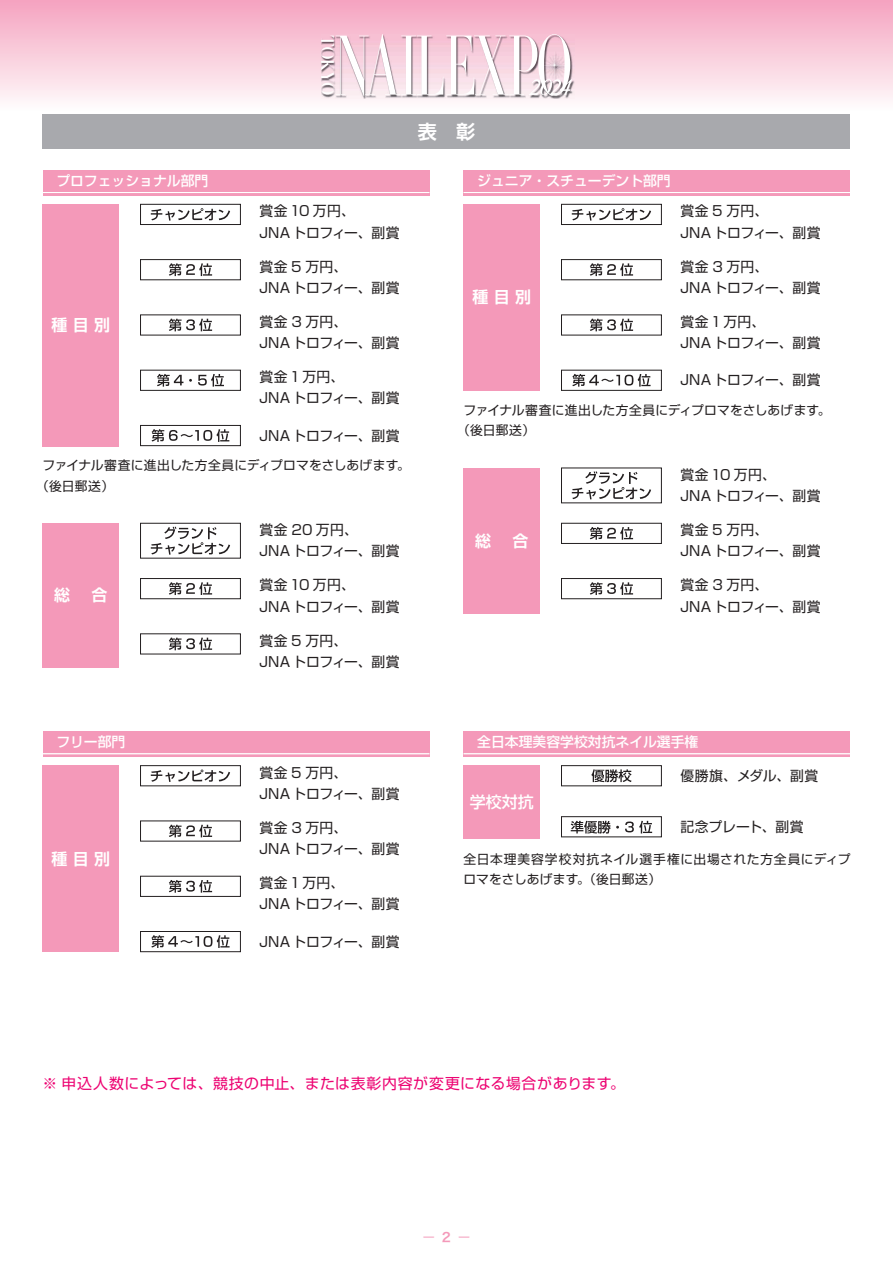
<style>
.page{position:relative;width:893px;height:1263px;background:#fff}
.page>*{position:absolute;margin:0;border:0;box-sizing:border-box;transform-origin:0 0}
.t1{font:700 19.2px "Shin Go Pro De";color:#fff}
.t2{font:700 15.9px "Shin Go Pro De";letter-spacing:.335em;color:#fff}
.t3{font:500 15.9px "Shin Go Pro";color:#fff}
.t4{font:14.85px "Shin Go Pro";letter-spacing:.04em;color:#ed0372}
.t5{font:13.8px/21.3px "Shin Go Pro";letter-spacing:.015em;color:#231f20}
.t6{font:500 13.8px "Shin Go Pro";color:#fff}
.t7{font:13.8px "Shin Go Pro";letter-spacing:-.015em;color:#231f20}
.t8{font:12.75px/20.2px "Shin Go Pro";letter-spacing:.015em;color:#231f20}
.t9{font:12.75px/20.2px "Shin Go Pro";letter-spacing:.04em;color:#231f20}
.t10{font:12.75px "Hira Kaku Std W3";color:#f499b9}
.t11{font:12.75px "Hira Kaku Std W6";color:#f499b9}
</style>
<div class="page">
<svg style="left:0;top:0;width:893px;height:100px;background:#f8c7d8"></svg>
<div style="left:43px;top:115px;width:807px;height:34px;background:#a8a9ad"></div>
<div style="left:43px;top:204px;width:76px;height:242px;background:#f499b9"></div>
<div style="left:43px;top:765px;width:76px;height:187px;background:#f499b9"></div>
<div style="left:463px;top:204px;width:77px;height:187px;background:#f499b9"></div>
<div style="left:463px;top:468px;width:77px;height:145px;background:#f499b9"></div>
<div style="left:43px;top:523px;width:76px;height:145px;background:#f499b9"></div>
<div style="left:43px;top:170px;width:386px;height:26px;background:#f499b9"></div>
<hr style="left:43px;top:192px;width:386px;height:1px;background:#fff">
<div style="left:43px;top:731px;width:386px;height:26px;background:#f499b9"></div>
<hr style="left:43px;top:753px;width:386px;height:1px;background:#fff">
<div style="left:463px;top:170px;width:387px;height:26px;background:#f499b9"></div>
<hr style="left:463px;top:192px;width:387px;height:1px;background:#fff">
<svg style="left:151px;top:208px;width:79px;height:13px"></svg>
<div style="left:140px;top:204px;width:101px;height:21px;border:1px solid #231f20"></div>
<svg style="left:151px;top:769px;width:79px;height:13px"></svg>
<div style="left:140px;top:765px;width:101px;height:21px;border:1px solid #231f20"></div>
<svg style="left:572px;top:208px;width:79px;height:13px"></svg>
<div style="left:561px;top:204px;width:101px;height:21px;border:1px solid #231f20"></div>
<svg style="left:152px;top:429px;width:77px;height:13px"></svg>
<div style="left:140px;top:425px;width:101px;height:21px;border:1px solid #231f20"></div>
<svg style="left:157px;top:374px;width:26px;height:13px"></svg>
<svg style="left:198px;top:374px;width:26px;height:13px"></svg>
<div style="left:140px;top:370px;width:101px;height:21px;border:1px solid #231f20"></div>
<svg style="left:169px;top:319px;width:43px;height:12px"></svg>
<svg style="left:169px;top:880px;width:43px;height:13px"></svg>
<div style="left:140px;top:876px;width:101px;height:21px;border:1px solid #231f20"></div>
<svg style="left:590px;top:319px;width:43px;height:12px"></svg>
<svg style="left:590px;top:582px;width:43px;height:13px"></svg>
<div style="left:561px;top:578px;width:101px;height:21px;border:1px solid #231f20"></div>
<svg style="left:169px;top:637px;width:43px;height:13px"></svg>
<svg style="left:169px;top:263px;width:43px;height:13px"></svg>
<div style="left:140px;top:259px;width:101px;height:21px;border:1px solid #231f20"></div>
<svg style="left:169px;top:825px;width:43px;height:12px"></svg>
<svg style="left:590px;top:263px;width:43px;height:13px"></svg>
<div style="left:561px;top:259px;width:101px;height:21px;border:1px solid #231f20"></div>
<svg style="left:590px;top:527px;width:43px;height:13px"></svg>
<div style="left:561px;top:523px;width:101px;height:21px;border:1px solid #231f20"></div>
<svg style="left:169px;top:582px;width:43px;height:13px"></svg>
<div style="left:140px;top:578px;width:101px;height:21px;border:1px solid #231f20"></div>
<svg style="left:572px;top:374px;width:79px;height:13px"></svg>
<div style="left:561px;top:370px;width:101px;height:21px;border:1px solid #231f20"></div>
<svg style="left:151px;top:935px;width:79px;height:13px"></svg>
<div style="left:140px;top:931px;width:101px;height:21px;border:1px solid #231f20"></div>
<svg style="left:151px;top:527px;width:79px;height:28px"></svg>
<div style="left:140px;top:523px;width:101px;height:35px;border:1px solid #231f20"></div>
<div style="left:463px;top:765px;width:77px;height:74px;background:#f499b9"></div>
<div style="left:463px;top:731px;width:387px;height:26px;background:#f499b9"></div>
<hr style="left:463px;top:753px;width:387px;height:1px;background:#fff">
<svg style="left:591px;top:769px;width:41px;height:13px"></svg>
<div style="left:561px;top:765px;width:101px;height:21px;border:1px solid #231f20"></div>
<svg style="left:571px;top:821px;width:48px;height:12px"></svg>
<svg style="left:625px;top:821px;width:27px;height:12px"></svg>
<div style="left:561px;top:816px;width:101px;height:21px;border:1px solid #231f20"></div>
<svg style="left:572px;top:471px;width:79px;height:28px"></svg>
<img style="left:321px;top:34px;width:254px;height:65px">
<svg style="left:321px;top:34px;width:251px;height:62px"></svg>
<h1 class="t1" style="left:418px;top:116px;width:59px">表　彰</h1>
<p class="t6" style="left:43px;top:169px;width:167px">　プロフェッショナル部門</p>
<p class="t6" style="left:463px;top:169px;width:209px">　ジュニア・スチューデント部門</p>
<p class="t5" style="left:259px;top:199px;width:142px">賞金10 万円、<br>JNA トロフィー、副賞</p>
<p class="t5" style="left:680px;top:199px;width:142px">賞金 5 万円、<br>JNA トロフィー、副賞</p>
<p class="t5" style="left:259px;top:254px;width:142px">賞金 5 万円、<br>JNA トロフィー、副賞</p>
<p class="t2" style="left:473px;top:284px;width:60px">種目別</p>
<p class="t5" style="left:680px;top:254px;width:142px">賞金 3 万円、<br>JNA トロフィー、副賞</p>
<p class="t2" style="left:52px;top:312px;width:60px">種目別</p>
<p class="t5" style="left:259px;top:309px;width:142px">賞金 3 万円、<br>JNA トロフィー、副賞</p>
<p class="t5" style="left:680px;top:309px;width:142px">賞金1万円、<br>JNA トロフィー、副賞</p>
<p class="t5" style="left:259px;top:364px;width:142px">賞金1万円、<br>JNA トロフィー、副賞</p>
<p class="t7" style="left:259px;top:424px;width:142px">JNA トロフィー、副賞</p>
<p class="t8" style="left:36px;top:454px;width:375px;text-indent:6px">ファイナル審査に進出した方全員にディプロマをさしあげます。（後日郵送(</p>
<p class="t7" style="left:680px;top:369px;width:142px">JNA トロフィー、副賞</p>
<p class="t8" style="left:457px;top:399px;width:375px;text-indent:6px">ファイナル審査に進出した方全員にディプロマをさしあげます。（後日郵送(</p>
<p class="t5" style="left:680px;top:462px;width:142px">賞金10 万円、<br>JNA トロフィー、副賞</p>
<p class="t5" style="left:259px;top:518px;width:142px">賞金 20 万円、<br>JNA トロフィー、副賞</p>
<p class="t2" style="left:475px;top:527px;width:55px">総　合</p>
<p class="t5" style="left:680px;top:518px;width:142px">賞金 5 万円、<br>JNA トロフィー、副賞</p>
<p class="t2" style="left:54px;top:582px;width:55px">総　合</p>
<p class="t5" style="left:259px;top:573px;width:142px">賞金10 万円、<br>JNA トロフィー、副賞</p>
<p class="t5" style="left:680px;top:573px;width:142px">賞金 3 万円、<br>JNA トロフィー、副賞</p>
<p class="t5" style="left:259px;top:628px;width:142px">賞金 5 万円、<br>JNA トロフィー、副賞</p>
<p class="t6" style="left:43px;top:731px;width:84px">　フリー部門</p>
<p class="t2" style="left:52px;top:846px;width:60px">種目別</p>
<p class="t5" style="left:259px;top:760px;width:142px">賞金 5 万円、<br>JNA トロフィー、副賞</p>
<p class="t5" style="left:259px;top:815px;width:142px">賞金 3 万円、<br>JNA トロフィー、副賞</p>
<p class="t5" style="left:259px;top:870px;width:142px">賞金1万円、<br>JNA トロフィー、副賞</p>
<p class="t7" style="left:259px;top:930px;width:142px">JNA トロフィー、副賞</p>
<p class="t6" style="left:463px;top:731px;width:236px">　全日本理美容学校対抗ネイル選手権</p>
<p class="t5" style="left:680px;top:763px;width:139px">優勝旗、メダル、副賞</p>
<p class="t5" style="left:680px;top:814px;width:125px">記念プレート、副賞</p>
<p class="t9" style="left:463px;top:847px;width:388px">全日本理美容学校対抗ネイル選手権に出場された方全員にディプロマをさしあげます。（後日郵送(</p>
<p class="t3" style="left:470px;top:789px;width:65px">学校対抗</p>
<p class="t4" style="left:43px;top:1071px;width:584px">※ 申込人数によっては、競技の中止、または表彰内容が変更になる場合があります。</p>
<p class="t10" style="left:422px;top:1228px;width:14px">ー</p>
<p class="t11" style="left:442px;top:1228px;width:11px">2</p>
<p class="t10" style="left:458px;top:1228px;width:14px">ー</p>
</div>
